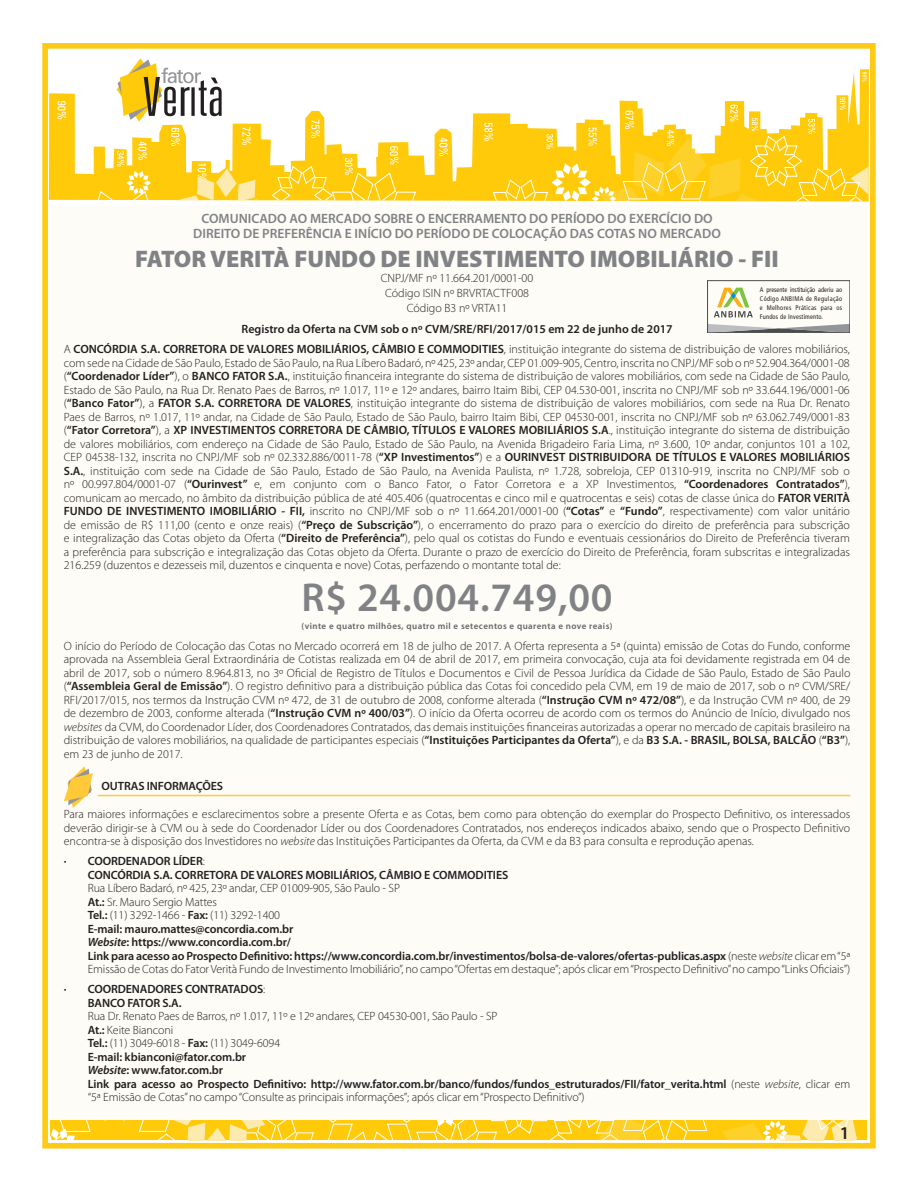
<style>
.page{position:relative;width:918px;height:1188px;background:#fff}
.page>*{position:absolute;margin:0;border:0;box-sizing:border-box;transform-origin:0 0}
.t1{font:600 40.5px "Myriad Pro";letter-spacing:.02em;color:#808285}
.t2{font:900 24px "Myriad Pro";color:#808285}
.t3{font:600 18px "Myriad Pro";color:#231f20}
.t4{font:600 13.5px/15px "Myriad Pro";color:#808285;text-align:center}
.Lista_Colorida_-_Ênf{font:300 12px/13.5px "Myriad Pro";color:#231f20;text-align:justify}
.MAG_-_CORPO_DE_TEXT{font:600 12px/13.5px "Myriad Pro";letter-spacing:-.01em;color:#231f20}
.MAG_-_CORPO_DE_TEXT-2{font:300 12px/13.5px "Myriad Pro";letter-spacing:-.01em;color:#231f20}
.t5{font:600 9px "Myriad Pro";letter-spacing:.05em;color:#636366}
.t6{font:condensed 6.75px/8.9px "Frutiger";letter-spacing:.045em;color:#231f20;text-align:justify;scale:.95 1}
.s1{font-weight:600}
.s2{font-style:italic}
.s3{font-weight:300}
.s4{font-weight:300;font-style:italic}
</style>
<div class="page">
<div style="left:42px;top:43px;width:834px;height:1106px;background:#fefcf6"></div>
<svg style="left:49px;top:69px;width:820px;height:133px"></svg>
<svg style="left:57px;top:101px;width:9px;height:18px"></svg>
<svg style="left:862px;top:72px;width:5px;height:9px"></svg>
<svg style="left:484px;top:97px;width:385px;height:105px"></svg>
<svg style="left:51px;top:1120px;width:816px;height:20px;background:#fdd232"></svg>
<svg style="left:92px;top:58px;width:375px;height:144px"></svg>
<svg style="left:714px;top:288px;width:39px;height:29px"></svg>
<svg style="left:709px;top:324px;width:139px;height:7px"></svg>
<div style="left:707px;top:281px;width:143px;height:52px;border:1px solid #4b4c4d"></div>
<svg style="left:64px;top:766px;width:29px;height:42px"></svg>
<hr style="left:98px;top:795px;width:752px;height:1px;background:#ffc938">
<p class="t4" style="left:193px;top:211px;width:529px">COMUNICADO AO MERCADO SOBRE O ENCERRAMENTO DO PERÍODO DO EXERCÍCIO DO<br>DIREITO DE PREFERÊNCIA E INÍCIO DO PERÍODO DE COLOCAÇÃO DAS COTAS NO MERCADO</p>
<p class="t2" style="left:135px;top:246px;width:645px">FATOR VERITÀ FUNDO DE INVESTIMENTO IMOBILIÁRIO - FII</p>
<p class="Lista_Colorida_-_Ênf" style="left:381px;top:272px;width:154px">CNPJ/MF nº 11.664.201/0001-00</p>
<p class="Lista_Colorida_-_Ênf" style="left:385px;top:287px;width:146px">Código ISIN nº BRVRTACTF008</p>
<p class="Lista_Colorida_-_Ênf" style="left:407px;top:302px;width:102px">Código B3 nº VRTA11</p>
<p class="MAG_-_CORPO_DE_TEXT" style="left:242px;top:322px;width:433px">Registro da Oferta na CVM sob o nº CVM/SRE/RFI/2017/015 em 22 de junho de 2017</p>
<p class="Lista_Colorida_-_Ênf" style="left:64px;top:343px;width:788px">A <span class="s1">CONCÓRDIA S.A. CORRETORA DE VALORES MOBILIÁRIOS, CÂMBIO E COMMODITIES</span>, instituição integrante do sistema de distribuição de valores mobiliários, com sede na Cidade de São Paulo, Estado de São Paulo, na Rua Líbero Badaró, nº 425, 23º andar, CEP 01.009-905, Centro, inscrita no CNPJ/MF sob o nº 52.904.364/0001-08 (<span class="s1">“Coordenador Líder”</span>), o <span class="s1">BANCO FATOR S.A.</span>, instituição financeira integrante do sistema de distribuição de valores mobiliários, com sede na Cidade de São Paulo, Estado de São Paulo, na Rua Dr. Renato Paes de Barros, nº 1.017, 11º e 12º andares, bairro Itaim Bibi, CEP 04.530-001, inscrita no CNPJ/MF sob nº 33.644.196/0001-06 (<span class="s1">“Banco Fator”</span>), a <span class="s1">FATOR S.A. CORRETORA DE VALORES</span>, instituição integrante do sistema de distribuição de valores mobiliários, com sede na Rua Dr. Renato Paes de Barros, nº 1.017, 11º andar, na Cidade de São Paulo, Estado de São Paulo, bairro Itaim Bibi, CEP 04530-001, inscrita no CNPJ/MF sob nº 63.062.749/0001-83 (<span class="s1">“Fator Corretora”</span>), a <span class="s1">XP INVESTIMENTOS CORRETORA DE CÂMBIO, TÍTULOS E VALORES MOBILIÁRIOS S.A</span>., instituição integrante do sistema de distribuição de valores mobiliários, com endereço na Cidade de São Paulo, Estado de São Paulo, na Avenida Brigadeiro Faria Lima, nº 3.600, 10º andar, conjuntos 101 a 102, CEP 04538-132, inscrita no CNPJ/MF sob nº 02.332.886/0011-78 (<span class="s1">“XP Investimentos”</span>) e a <span class="s1">OURINVEST DISTRIBUIDORA DE TÍTULOS E VALORES MOBILIÁRIOS S.A.</span>, instituição com sede na Cidade de São Paulo, Estado de São Paulo, na Avenida Paulista, nº 1.728, sobreloja, CEP 01310-919, inscrita no CNPJ/MF sob o nº 00.997.804/0001-07 (<span class="s1">“Ourinvest”</span> e, em conjunto com o Banco Fator, o Fator Corretora e a XP Investimentos, <span class="s1">“Coordenadores Contratados”</span>), comunicam ao mercado, no âmbito da distribuição pública de até 405.406 (quatrocentas e cinco mil e quatrocentas e seis) cotas de classe única do <span class="s1">FATOR VERITÀ FUNDO DE INVESTIMENTO IMOBILIÁRIO - FII,</span> inscrito no CNPJ/MF sob o nº 11.664.201/0001-00 (<span class="s1">“Cotas”</span> e <span class="s1">“Fundo”</span>, respectivamente) com valor unitário de emissão de R$ 111,00 (cento e onze reais) (<span class="s1">“Preço de Subscrição”</span>), o encerramento do prazo para o exercício do direito de preferência para subscrição e integralização das Cotas objeto da Oferta (<span class="s1">“Direito de Preferência”</span>), pelo qual os cotistas do Fundo e eventuais cessionários do Direito de Preferência tiveram a preferência para subscrição e integralização das Cotas objeto da Oferta. Durante o prazo de exercício do Direito de Preferência, foram subscritas e integralizadas 216.259 (duzentos e dezesseis mil, duzentos e cinquenta e nove) Cotas, perfazendo o montante total de:</p>
<p class="t6" style="left:760px;top:285px;width:88px">A presente instituição aderiu ao Código ANBIMA de Regulação e Melhores Práticas para os Fundos de Investimento.</p>
<p class="t1" style="left:302px;top:575px;width:313px">R$ 24.004.749,00</p>
<p class="t5" style="left:302px;top:621px;width:313px">(vinte e quatro milhões, quatro mil e setecentos e quarenta e nove reais)</p>
<p class="Lista_Colorida_-_Ênf" style="left:64px;top:639px;width:788px">O início do Período de Colocação das Cotas no Mercado ocorrerá em 18 de julho de 2017. A Oferta representa a 5ª (quinta) emissão de Cotas do Fundo, conforme aprovada na Assembleia Geral Extraordinária de Cotistas realizada em 04 de abril de 2017, em primeira convocação, cuja ata foi devidamente registrada em 04 de abril de 2017, sob o número 8.964.813, no 3º Oficial de Registro de Títulos e Documentos e Civil de Pessoa Jurídica da Cidade de São Paulo, Estado de São Paulo (<span class="s1">“Assembleia Geral de Emissão”</span>). O registro definitivo para a distribuição pública das Cotas foi concedido pela CVM, em 19 de maio de 2017, sob o nº CVM/SRE/ RFI/2017/015, nos termos da Instrução CVM nº 472, de 31 de outubro de 2008, conforme alterada (<span class="s1">“Instrução CVM nº 472/08”</span>), e da Instrução CVM nº 400, de 29 de dezembro de 2003, conforme alterada (<span class="s1">“Instrução CVM nº 400/03”</span>). O início da Oferta ocorreu de acordo com os termos do Anúncio de Início, divulgado nos <span class="s2">websites</span> da CVM, do Coordenador Líder, dos Coordenadores Contratados, das demais instituições financeiras autorizadas a operar no mercado de capitais brasileiro na distribuição de valores mobiliários, na qualidade de participantes especiais (<span class="s1">“Instituições Participantes da Oferta”</span>), e da <span class="s1">B3 S.A. - BRASIL, BOLSA, BALCÃO</span> (<span class="s1">“B3”</span>), em 23 de junho de 2017.</p>
<p class="MAG_-_CORPO_DE_TEXT" style="left:102px;top:779px;width:123px">OUTRAS INFORMAÇÕES</p>
<p class="Lista_Colorida_-_Ênf" style="left:64px;top:808px;width:788px">Para maiores informações e esclarecimentos sobre a presente Oferta e as Cotas, bem como para obtenção do exemplar do Prospecto Definitivo, os interessados deverão dirigir-se à CVM ou à sede do Coordenador Líder ou dos Coordenadores Contratados, nos endereços indicados abaixo, sendo que o Prospecto Definitivo encontra-se à disposição dos Investidores no <span class="s2">website</span> das Instituições Participantes da Oferta, da CVM e da B3 para consulta e reprodução apenas.</p>
<p class="MAG_-_CORPO_DE_TEXT" style="left:64px;top:855px;width:143px">· COORDENADOR LÍDER<span class="s3">:</span></p>
<p class="MAG_-_CORPO_DE_TEXT" style="left:88px;top:868px;width:422px">CONCÓRDIA S.A. CORRETORA DE VALORES MOBILIÁRIOS, CÂMBIO E COMMODITIES</p>
<p class="MAG_-_CORPO_DE_TEXT-2" style="left:88px;top:882px;width:314px">Rua Líbero Badaró, nº 425, 23º andar, CEP 01009-905, São Paulo - SP</p>
<p class="MAG_-_CORPO_DE_TEXT-2" style="left:88px;top:895px;width:131px"><span class="s1">At.:</span> Sr. Mauro Sergio Mattes</p>
<p class="MAG_-_CORPO_DE_TEXT-2" style="left:88px;top:909px;width:194px"><span class="s1">Tel.:</span> (11) 3292-1466 - <span class="s1">Fax:</span> (11) 3292-1400</p>
<p class="MAG_-_CORPO_DE_TEXT" style="left:88px;top:922px;width:207px">E-mail: mauro.mattes@concordia.com.br</p>
<p class="MAG_-_CORPO_DE_TEXT" style="left:88px;top:936px;width:205px"><span class="s2">Website</span>: https://www.concordia.com.br/</p>
<p class="MAG_-_CORPO_DE_TEXT-2" style="left:88px;top:949px;width:764px"><span class="s1">Link para acesso ao Prospecto Definitivo: https://www.concordia.com.br/investimentos/bolsa-de-valores/ofertas-publicas.aspx</span> (neste <span class="s2">website</span> clicar em “5ª<br>Emissão de Cotas do Fator Verità Fundo de Investimento Imobiliário”, no campo “Ofertas em destaque”; após clicar em “Prospecto Definitivo” no campo “Links Oficiais”)</p>
<p class="MAG_-_CORPO_DE_TEXT" style="left:64px;top:982px;width:203px">· COORDENADORES CONTRATADOS<span class="s3">:</span></p>
<p class="MAG_-_CORPO_DE_TEXT" style="left:88px;top:996px;width:95px">BANCO FATOR S.A.</p>
<p class="MAG_-_CORPO_DE_TEXT-2" style="left:88px;top:1009px;width:411px">Rua Dr. Renato Paes de Barros, nº 1.017, 11º e 12º andares, CEP 04530-001, São Paulo - SP</p>
<p class="MAG_-_CORPO_DE_TEXT-2" style="left:88px;top:1023px;width:87px"><span class="s1">At.:</span> Keite Bianconi</p>
<p class="MAG_-_CORPO_DE_TEXT-2" style="left:88px;top:1036px;width:194px"><span class="s1">Tel.:</span> (11) 3049-6018 - <span class="s1">Fax:</span> (11) 3049-6094</p>
<p class="MAG_-_CORPO_DE_TEXT" style="left:88px;top:1050px;width:160px">E-mail: kbianconi@fator.com.br</p>
<p class="MAG_-_CORPO_DE_TEXT" style="left:88px;top:1063px;width:137px"><span class="s2">Website</span>: www.fator.com.br</p>
<p class="MAG_-_CORPO_DE_TEXT" style="left:88px;top:1077px;width:764px">Link para acesso ao Prospecto Definitivo: http://www.fator.com.br/banco/fundos/fundos_estruturados/FII/fator_verita.html <span class="s3">(neste</span> <span class="s4">website</span><span class="s3">, clicar em “5ª Emissão de Cotas” no campo “Consulte as principais informações”; após clicar em “Prospecto Definitivo”)</span></p>
<p class="t3" style="left:840px;top:1123px;width:11px">1</p>
</div>
